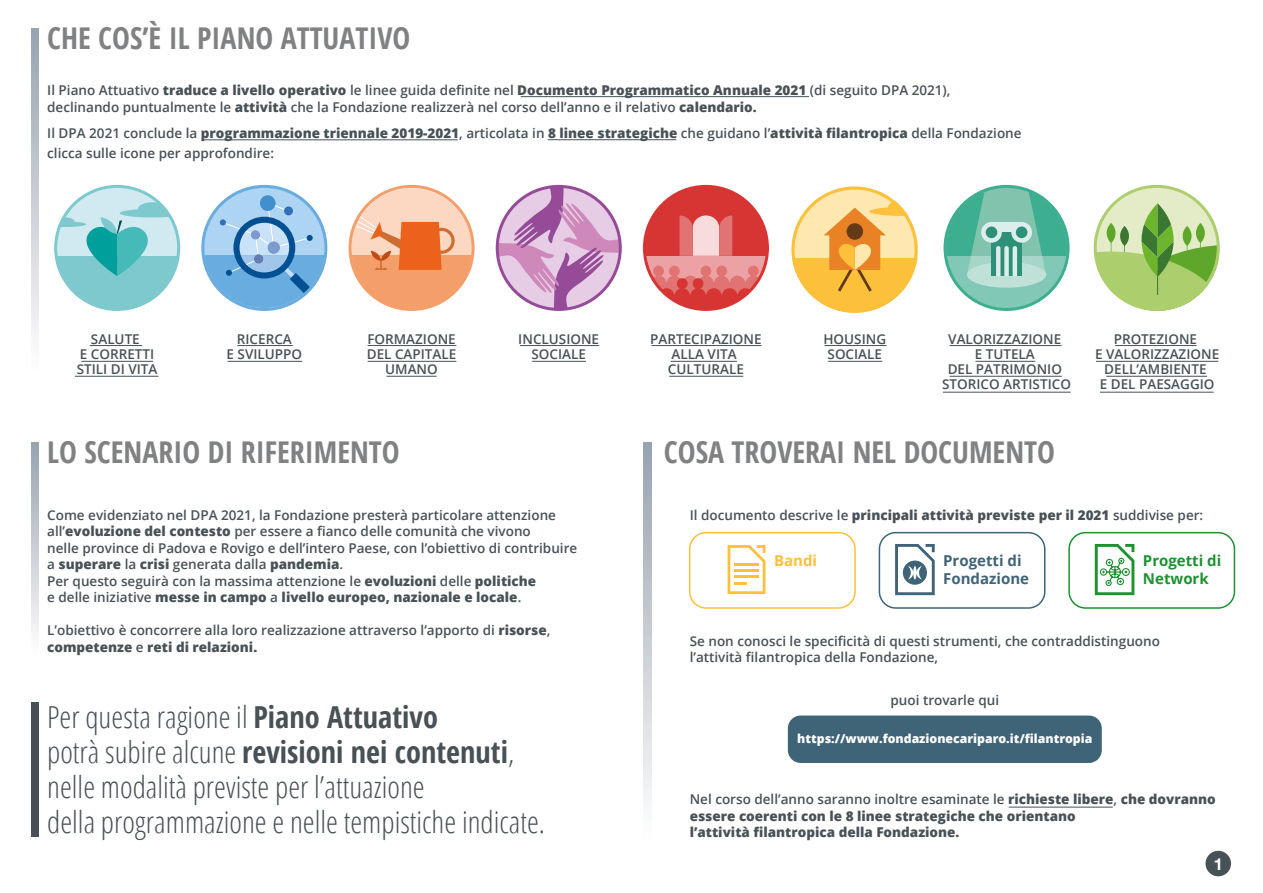
<style>
.page{position:relative;width:1263px;height:893px;background:#fff}
.page>*{position:absolute;margin:0;border:0;box-sizing:border-box;transform-origin:0 0}
.t1{font:300 30.3px/35.1px "Open Sans Condensed";color:#485156}
.t2{font:700 condensed 30.3px "Open Sans";color:#485156}
.t3{font:700 condensed 30px "Open Sans";color:#808182}
.t4{font:700 16.5px "Helvetica Neue";color:#fff}
.t5{font:700 15px/18px "Open Sans";color:#3f6477}
.t6{font:700 15px/18px "Open Sans";color:#1e9130}
.t7{font:700 15px "Open Sans";color:#fcc03a}
.t8{font:600 13.5px/15px "Open Sans";color:#485156;text-align:center}
.t9{font:800 13.5px/16.5px "Open Sans";color:#485156}
.t10{font:800 12.3px "Open Sans";color:#fff}
.s1{font-weight:800}
.s2{font-family:"Open Sans";font-weight:700;font-stretch:condensed}
.s3{font-family:"Open Sans Condensed";font-weight:300;font-stretch:normal}
.s4{font-weight:600}
</style>
<div class="page">
<div style="left:1205px;top:851px;width:26px;height:25px;background:#485156;border-radius:50%"></div>
<div style="left:788px;top:715px;width:314px;height:48px;background:#3f6477;border-radius:13px"></div>
<svg style="left:61px;top:276px;width:113px;height:33px;fill:#7ec9cd"></svg>
<svg style="left:74px;top:187px;width:86px;height:15px"></svg>
<svg style="left:56px;top:202px;width:123px;height:74px"></svg>
<div style="left:54px;top:185px;width:126px;height:126px;border:3px solid #7ec9cd;border-radius:50%"></div>
<div style="left:204px;top:187px;width:121px;height:121px;background:#add4f2;border-radius:60px"></div>
<svg style="left:205px;top:255px;width:120px;height:53px"></svg>
<div style="left:260px;top:195px;width:16px;height:16px;background:#418fcd;border-radius:50%"></div>
<svg style="left:220px;top:203px;width:96px;height:97px"></svg>
<div style="left:201px;top:185px;width:126px;height:126px;border:3px solid #69acdf;border-radius:50%"></div>
<svg style="left:352px;top:188px;width:119px;height:67px;fill:#fcd8c3"></svg>
<svg style="left:352px;top:255px;width:119px;height:54px;fill:#f49e69"></svg>
<svg style="left:353px;top:214px;width:102px;height:56px"></svg>
<div style="left:348px;top:185px;width:127px;height:126px;border:3px solid #f49e69;border-radius:50%"></div>
<svg style="left:498px;top:187px;width:121px;height:122px"></svg>
<div style="left:496px;top:185px;width:126px;height:126px;border:3px solid #954b97;border-radius:50%"></div>
<svg style="left:645px;top:256px;width:122px;height:23px"></svg>
<svg style="left:645px;top:187px;width:122px;height:69px;fill:#d63534"></svg>
<svg style="left:679px;top:215px;width:53px;height:41px"></svg>
<svg style="left:651px;top:266px;width:110px;height:43px"></svg>
<div style="left:643px;top:185px;width:126px;height:126px;border:3px solid #d63534;border-radius:50%"></div>
<svg style="left:795px;top:258px;width:107px;height:55px;fill:#fcc03a"></svg>
<svg style="left:795px;top:186px;width:99px;height:72px;fill:#ffe7b0"></svg>
<svg style="left:824px;top:200px;width:94px;height:92px"></svg>
<div style="left:791px;top:187px;width:126px;height:126px;border:3px solid #fcc03a;border-radius:50%"></div>
<svg style="left:947px;top:256px;width:120px;height:52px;fill:#81c8b7"></svg>
<svg style="left:947px;top:199px;width:120px;height:57px;fill:#3eae91"></svg>
<svg style="left:967px;top:187px;width:79px;height:101px"></svg>
<div style="left:943px;top:185px;width:126px;height:126px;border:3px solid #3eae91;border-radius:50%"></div>
<svg style="left:1112px;top:188px;width:89px;height:15px"></svg>
<svg style="left:1096px;top:203px;width:123px;height:108px"></svg>
<div style="left:1094px;top:185px;width:126px;height:126px;border:3px solid #adce6d;border-radius:50%"></div>
<div style="left:1068px;top:532px;width:167px;height:77px;border:2px solid #1e9130;border-radius:16px"></div>
<svg style="left:1095px;top:544px;width:39px;height:51px"></svg>
<div style="left:879px;top:532px;width:166px;height:77px;border:2px solid #3f6477;border-radius:16px"></div>
<svg style="left:895px;top:544px;width:40px;height:51px"></svg>
<div style="left:689px;top:532px;width:167px;height:77px;border:2px solid #fcc03a;border-radius:16px"></div>
<svg style="left:727px;top:545px;width:38px;height:49px"></svg>
<svg style="left:31px;top:28px;width:8px;height:311px"></svg>
<svg style="left:31px;top:442px;width:8px;height:193px"></svg>
<svg style="left:644px;top:442px;width:7px;height:360px"></svg>
<div style="left:31px;top:702px;width:8px;height:135px;background:#485156"></div>
<hr style="left:521px;top:96px;width:288px;height:1px;background:#485156">
<hr style="left:548px;top:139px;width:128px;height:1px;background:#485156">
<hr style="left:202px;top:139px;width:256px;height:1px;background:#485156">
<hr style="left:90px;top:345px;width:52px;height:1px;background:#485156">
<hr style="left:81px;top:361px;width:72px;height:1px;background:#485156">
<hr style="left:75px;top:376px;width:83px;height:1px;background:#485156">
<hr style="left:237px;top:345px;width:56px;height:1px;background:#485156">
<hr style="left:227px;top:361px;width:75px;height:1px;background:#485156">
<hr style="left:368px;top:345px;width:88px;height:1px;background:#485156">
<hr style="left:368px;top:361px;width:88px;height:1px;background:#485156">
<hr style="left:386px;top:376px;width:51px;height:1px;background:#485156">
<hr style="left:520px;top:345px;width:79px;height:1px;background:#485156">
<hr style="left:532px;top:361px;width:54px;height:1px;background:#485156">
<hr style="left:651px;top:345px;width:110px;height:1px;background:#485156">
<hr style="left:671px;top:361px;width:66px;height:1px;background:#485156">
<hr style="left:669px;top:376px;width:74px;height:1px;background:#485156">
<hr style="left:824px;top:345px;width:62px;height:1px;background:#485156">
<hr style="left:828px;top:361px;width:54px;height:1px;background:#485156">
<hr style="left:949px;top:345px;width:113px;height:1px;background:#485156">
<hr style="left:975px;top:361px;width:60px;height:1px;background:#485156">
<hr style="left:949px;top:376px;width:113px;height:1px;background:#485156">
<hr style="left:1115px;top:345px;width:81px;height:1px;background:#485156">
<hr style="left:1096px;top:361px;width:122px;height:1px;background:#485156">
<hr style="left:1106px;top:376px;width:101px;height:1px;background:#485156">
<hr style="left:943px;top:392px;width:128px;height:1px;background:#485156">
<hr style="left:1100px;top:392px;width:114px;height:1px;background:#485156">
<hr style="left:1009px;top:807px;width:104px;height:1px;background:#485156">
<h2 class="t3" style="left:47px;top:17px;width:365px">CHE COS’È IL PIANO ATTUATIVO</h2>
<p class="t8" style="left:47px;top:82px;width:905px;line-height:16.5px;text-align:left">Il Piano Attuativo <span class="s1">traduce a livello operativo</span> le linee guida definite nel <span class="s1">Documento Programmatico Annuale 2021</span> (di seguito DPA 2021), declinando puntualmente le <span class="s1">attività</span> che la Fondazione realizzerà nel corso dell’anno e il relativo <span class="s1">calendario.</span></p>
<p class="t8" style="left:47px;top:123px;width:976px;line-height:19.5px;text-align:left">Il DPA 2021 conclude la <span class="s1">programmazione triennale 2019-2021</span>, articolata in <span class="s1">8 linee strategiche</span> che guidano l’<span class="s1">attività filantropica</span> della Fondazione clicca sulle icone per approfondire:</p>
<p class="t8" style="left:77px;top:331px;width:82px">SALUTE<br>E CORRETTI<br>STILI DI VITA</p>
<p class="t8" style="left:227px;top:331px;width:77px">RICERCA<br>E SVILUPPO</p>
<p class="t8" style="left:367px;top:331px;width:91px">FORMAZIONE<br>DEL CAPITALE<br>UMANO</p>
<p class="t8" style="left:518px;top:331px;width:82px">INCLUSIONE<br>SOCIALE</p>
<p class="t8" style="left:650px;top:331px;width:113px">PARTECIPAZIONE<br>ALLA VITA<br>CULTURALE</p>
<p class="t8" style="left:823px;top:331px;width:64px">HOUSING<br>SOCIALE</p>
<p class="t8" style="left:942px;top:331px;width:130px">VALORIZZAZIONE<br>E TUTELA<br>DEL PATRIMONIO<br>STORICO ARTISTICO</p>
<p class="t8" style="left:1095px;top:331px;width:126px">PROTEZIONE<br>E VALORIZZAZIONE<br>DELL’AMBIENTE<br>E DEL PAESAGGIO</p>
<h2 class="t3" style="left:47px;top:431px;width:354px">LO SCENARIO DI RIFERIMENTO</h2>
<h2 class="t3" style="left:664px;top:431px;width:392px">COSA TROVERAI NEL DOCUMENTO</h2>
<p class="t8" style="left:47px;top:507px;width:531px;line-height:16.5px;text-align:left">Come evidenziato nel DPA 2021, la Fondazione presterà particolare attenzione all’<span class="s1">evoluzione del contesto</span> per essere a fianco delle comunità che vivono<br>nelle province di Padova e Rovigo e dell’intero Paese, con l’obiettivo di contribuire a <span class="s1">superare</span> la <span class="s1">crisi</span> generata dalla <span class="s1">pandemia</span>.<br>Per questo seguirà con la massima attenzione le <span class="s1">evoluzioni</span> delle <span class="s1">politiche<br></span>e delle iniziative <span class="s1">messe in campo</span> a <span class="s1">livello europeo, nazionale e locale</span>.</p>
<p class="t8" style="left:47px;top:622px;width:505px;line-height:16.5px;text-align:left">L’obiettivo è concorrere alla loro realizzazione attraverso l’apporto di <span class="s1">risorse</span>, <span class="s1">competenze</span> e <span class="s1">reti di relazioni.</span></p>
<h1 class="t1" style="left:47px;top:698px;width:392px">Per questa ragione il <span class="s2">Piano Attuativo</span></h1>
<h1 class="t2" style="left:47px;top:731px;width:469px"><span class="s3">potrà subire alcune</span> revisioni nei contenuti<span class="s3">,</span></h1>
<h1 class="t1" style="left:47px;top:769px;width:499px">nelle modalità previste per l’attuazione<br>della programmazione e nelle tempistiche indicate.</h1>
<p class="t9" style="left:690px;top:506px;width:515px"><span class="s4">Il documento descrive le</span> principali attività previste per il 2021 <span class="s4">suddivise per:</span></p>
<p class="t7" style="left:774px;top:550px;width:45px">Bandi</p>
<p class="t5" style="left:943px;top:551px;width:87px">Progetti di<br>Fondazione</p>
<p class="t6" style="left:1143px;top:551px;width:80px">Progetti di<br>Network</p>
<p class="t8" style="left:690px;top:632px;width:472px;line-height:16.5px;text-align:left">Se non conosci le specificità di questi strumenti, che contraddistinguono l’attività filantropica della Fondazione,</p>
<p class="t8" style="left:890px;top:692px;width:110px">puoi trovarle qui</p>
<p class="t10" style="left:797px;top:729px;width:297px">https://www.fondazionecariparo.it/filantropia</p>
<p class="t9" style="left:690px;top:790px;width:528px"><span class="s4">Nel corso dell’anno saranno inoltre esaminate le</span> richieste libere<span class="s4">,</span> che dovranno essere coerenti con le 8 linee strategiche che orientano<br>l’attività filantropica della Fondazione.</p>
<p class="t4" style="left:1214px;top:851px;width:11px">1</p>
</div>
